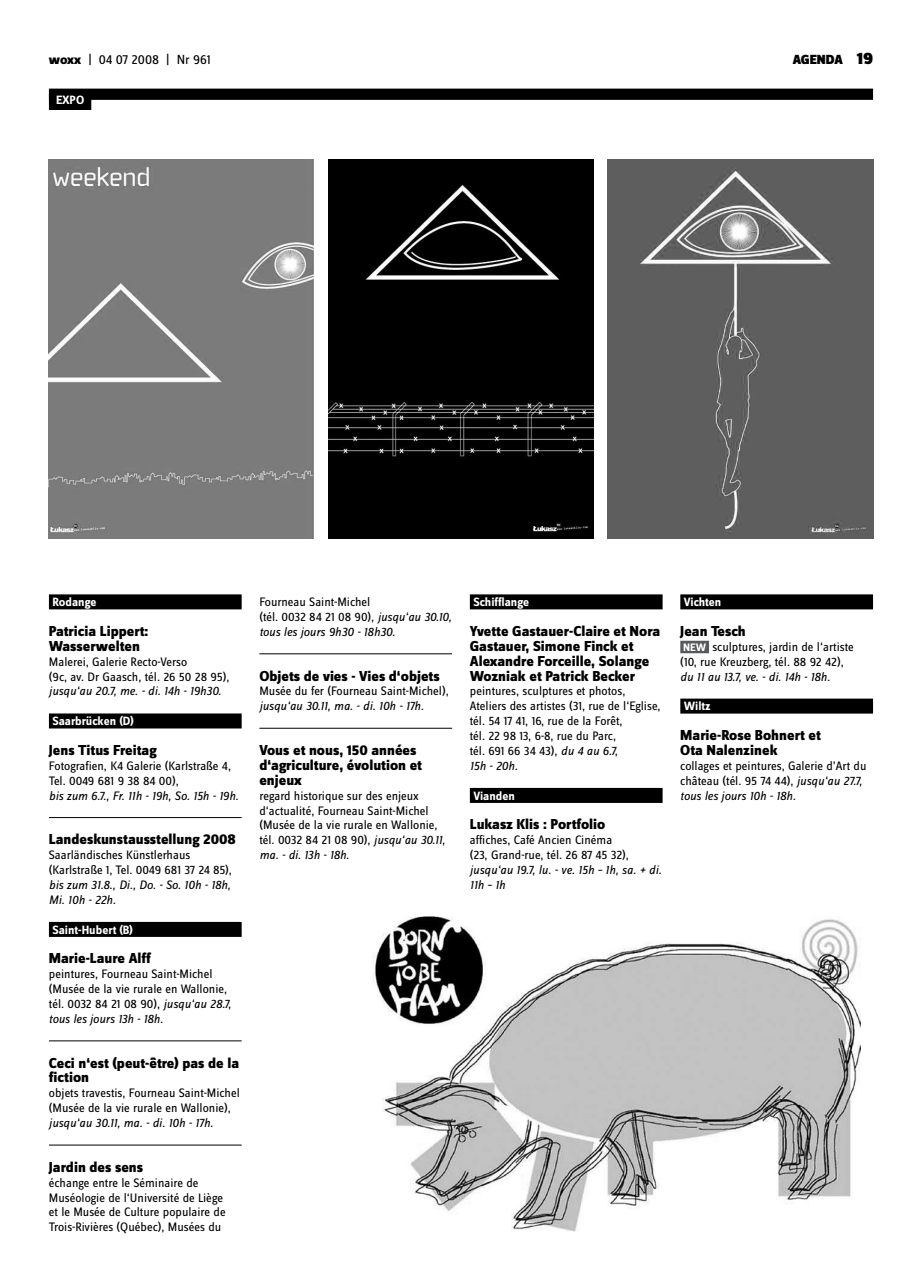
<style>
.page{position:relative;width:922px;height:1276px;background:#fff}
.page>*{position:absolute;margin:0;border:0;box-sizing:border-box;transform-origin:0 0}
.t1{font:800 15px/14.9px "Zine Sans Dis";color:#000}
.t2{font:13.75px "Zine Sans Dis";color:#000}
.t3{font:900 13.75px "Zine Sans Dis";color:#000}
.t4{font:12.75px/14.9px "Zine Sans Dis";color:#000}
.t5{font:italic 12.75px/14.9px "Zine Sans Dis";color:#000}
.t6{font:700 12.5px "Zine Sans Dis";color:#fff}
.s1{font-weight:800}
.s2{font-size:17.5px}
.s3{font-style:italic}
.s4{font-weight:700;font-size:11.25px;color:#fff}
</style>
<div class="page">
<div style="left:49px;top:594px;width:192px;height:15px;background:#000"></div>
<div style="left:49px;top:713px;width:192px;height:15px;background:#000"></div>
<hr style="left:49px;top:817px;width:192px;height:1px;background:#000">
<div style="left:49px;top:922px;width:192px;height:15px;background:#000"></div>
<hr style="left:49px;top:1040px;width:192px;height:1px;background:#000">
<hr style="left:49px;top:1144px;width:192px;height:1px;background:#000">
<hr style="left:259px;top:653px;width:193px;height:1px;background:#000">
<hr style="left:259px;top:728px;width:193px;height:1px;background:#000">
<div style="left:49px;top:89px;width:823px;height:11px;background:#000"></div>
<div style="left:49px;top:94px;width:42px;height:16px;background:#000"></div>
<img style="left:328px;top:159px;width:265px;height:380px">
<div style="left:49px;top:159px;width:264px;height:380px;background:#7b7b7b"></div>
<img style="left:607px;top:159px;width:265px;height:380px">
<div style="left:469px;top:594px;width:193px;height:15px;background:#000"></div>
<div style="left:469px;top:788px;width:193px;height:15px;background:#000"></div>
<div style="left:680px;top:594px;width:192px;height:15px;background:#000"></div>
<div style="left:680px;top:641px;width:28px;height:12px;background:#58595b"></div>
<div style="left:680px;top:698px;width:192px;height:15px;background:#000"></div>
<img style="left:373px;top:916px;width:487px;height:315px">
<p class="t2" style="left:49px;top:53px;width:163px"><span class="s1">woxx</span> | 04 07 2008 | Nr 961</p>
<p class="t3" style="left:792px;top:53px;width:82px">AGENDA <span class="s2">19</span></p>
<p class="t6" style="left:56px;top:93px;width:30px">EXPO</p>
<p class="t6" style="left:52px;top:595px;width:46px">Rodange</p>
<p class="t1" style="left:49px;top:624px;width:101px">Patricia Lippert:<br>Wasserwelten</p>
<p class="t4" style="left:49px;top:655px;width:182px">Malerei, Galerie Recto-Verso<br>(9c, av. Dr Gaasch, tél. 26 50 28 95),</p>
<p class="t5" style="left:49px;top:684px;width:174px">jusqu‘au 20.7, me. - di. 14h - 19h30.</p>
<p class="t6" style="left:52px;top:714px;width:83px">Saarbrücken (D)</p>
<p class="t1" style="left:49px;top:743px;width:109px">Jens Titus Freitag</p>
<p class="t4" style="left:49px;top:759px;width:184px">Fotografien, K4 Galerie (Karlstraße 4,<br>Tel. 0049 681 9 38 84 00),</p>
<p class="t5" style="left:49px;top:788px;width:191px">bis zum 6.7., Fr. 11h - 19h, So. 15h - 19h.</p>
<p class="t1" style="left:49px;top:833px;width:188px">Landeskunstausstellung 2008</p>
<p class="t4" style="left:49px;top:848px;width:184px">Saarländisches Künstlerhaus (Karlstraße 1, Tel. 0049 681 37 24 85),</p>
<p class="t5" style="left:49px;top:877px;width:183px">bis zum 31.8., Di., Do. - So. 10h - 18h,<br>Mi. 10h - 22h.</p>
<p class="t6" style="left:52px;top:923px;width:82px">Saint-Hubert (B)</p>
<p class="t1" style="left:49px;top:952px;width:103px">Marie-Laure Alff</p>
<p class="t4" style="left:49px;top:967px;width:184px">peintures, Fourneau Saint-Michel (Musée de la vie rurale en Wallonie, tél. 0032 84 21 08 90), <span class="s3">jusqu‘au 28.7, tous les jours 13h - 18h.</span></p>
<p class="t1" style="left:49px;top:1056px;width:192px">Ceci n‘est (peut-être) pas de la fiction</p>
<p class="t4" style="left:49px;top:1086px;width:192px">objets travestis, Fourneau Saint-Michel (Musée de la vie rurale en Wallonie),</p>
<p class="t5" style="left:49px;top:1115px;width:166px">jusqu‘au 30.11, ma. - di. 10h - 17h.</p>
<p class="t1" style="left:49px;top:1160px;width:96px">Jardin des sens</p>
<p class="t4" style="left:49px;top:1175px;width:178px">échange entre le Séminaire de Muséologie de l‘Université de Liège et le Musée de Culture populaire de Trois-Rivières (Québec), Musées du</p>
<p class="t4" style="left:259px;top:595px;width:194px">Fourneau Saint-Michel<br>(tél. 0032 84 21 08 90), <span class="s3">jusqu‘au 30.10, tous les jours 9h30 - 18h30.</span></p>
<p class="t1" style="left:259px;top:669px;width:182px">Objets de vies - Vies d‘objets</p>
<p class="t4" style="left:259px;top:684px;width:191px">Musée du fer (Fourneau Saint-Michel),</p>
<p class="t5" style="left:259px;top:699px;width:166px">jusqu‘au 30.11, ma. - di. 10h - 17h.</p>
<p class="t1" style="left:259px;top:743px;width:164px">Vous et nous, 150 années d‘agriculture, évolution et enjeux</p>
<p class="t4" style="left:259px;top:788px;width:187px">regard historique sur des enjeux d‘actualité, Fourneau Saint-Michel (Musée de la vie rurale en Wallonie, tél. 0032 84 21 08 90), <span class="s3">jusqu‘au 30.11, ma. - di. 13h - 18h.</span></p>
<p class="t6" style="left:473px;top:595px;width:57px">Schifflange</p>
<p class="t1" style="left:469px;top:624px;width:192px">Yvette Gastauer-Claire et Nora<br>Gastauer, Simone Finck et<br>Alexandre Forceille, Solange<br>Wozniak et Patrick Becker</p>
<p class="t4" style="left:469px;top:684px;width:192px">peintures, sculptures et photos,<br>Ateliers des artistes (31, rue de l‘Eglise, tél. 54 17 41, 16, rue de la Forêt,<br>tél. 22 98 13, 6-8, rue du Parc,<br>tél. 691 66 34 43), <span class="s3">du 4 au 6.7,<br>15h - 20h.</span></p>
<p class="t6" style="left:473px;top:789px;width:43px">Vianden</p>
<p class="t1" style="left:469px;top:818px;width:137px">Lukasz Klis : Portfolio</p>
<p class="t4" style="left:469px;top:833px;width:161px">affiches, Café Ancien Cinéma (23, Grand-rue, tél. 26 87 45 32),</p>
<p class="t5" style="left:469px;top:862px;width:193px">jusqu‘au 19.7, lu. - ve. 15h – 1h, sa. + di.<br>11h – 1h</p>
<p class="t6" style="left:683px;top:595px;width:39px">Vichten</p>
<p class="t1" style="left:680px;top:624px;width:67px">Jean Tesch</p>
<p class="t4" style="left:680px;top:640px;width:175px"><span class="s4">NEW</span> sculptures, jardin de l‘artiste (10, rue Kreuzberg, tél. 88 92 42),</p>
<p class="t5" style="left:680px;top:669px;width:151px">du 11 au 13.7, ve. - di. 14h - 18h.</p>
<p class="t6" style="left:683px;top:699px;width:28px">Wiltz</p>
<p class="t1" style="left:680px;top:728px;width:142px">Marie-Rose Bohnert et<br>Ota Nalenzinek</p>
<p class="t4" style="left:680px;top:759px;width:188px">collages et peintures, Galerie d’Art du château (tél. 95 74 44), <span class="s3">jusqu‘au 27.7, tous les jours 10h - 18h.</span></p>
</div>
